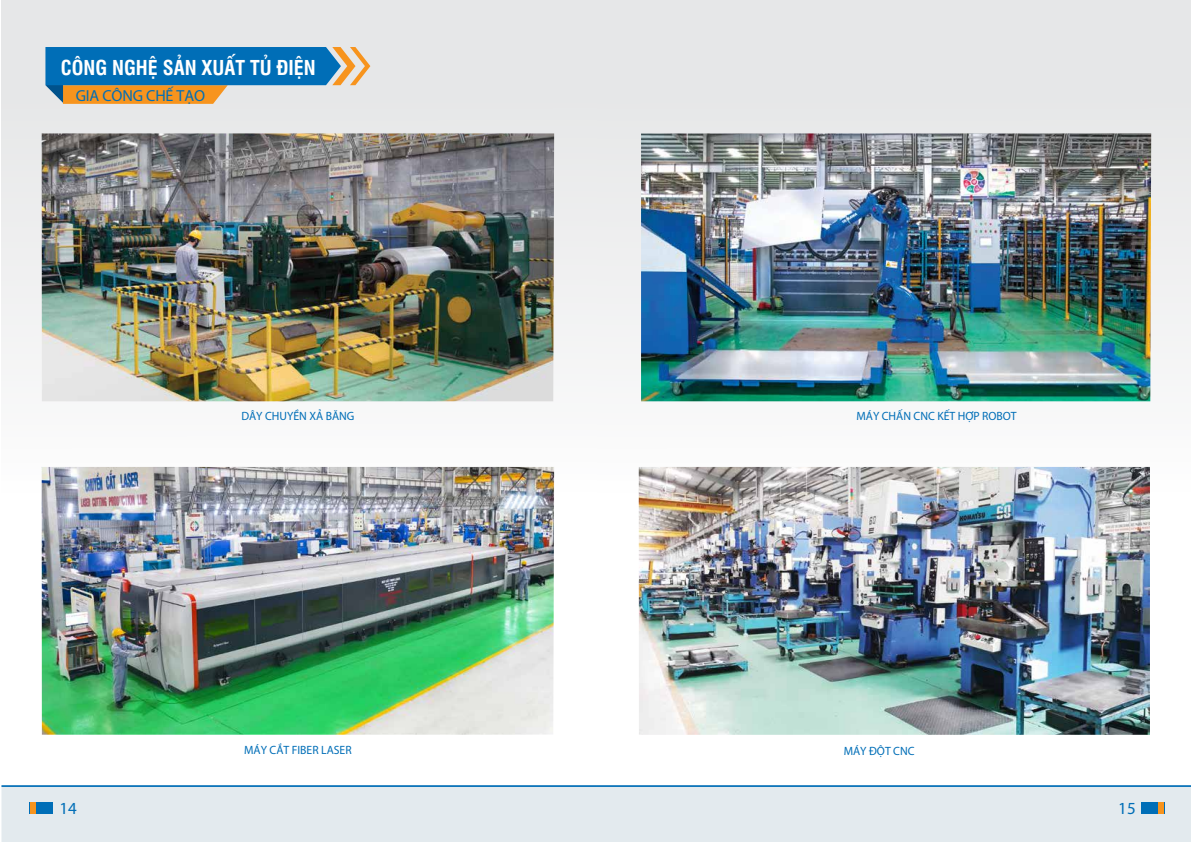
<style>
.page{position:relative;width:1191px;height:842px;background:#fff}
.page>*{position:absolute;margin:0;border:0;box-sizing:border-box;transform-origin:0 0}
.t1{font:700 20px "UTM Swiss Condensed";color:#fff}
.t2{font:17px "Myriad Pro";color:#006eb7}
.t3{font:16px "Myriad Pro";letter-spacing:-.01em;color:#006eb7}
.t4{font:12px "Myriad Pro";color:#006eb7}
</style>
<div class="page">
<div style="left:597px;top:0;width:594px;height:842px;background:linear-gradient(to bottom,#e5e6e7,#fff)"></div>
<div style="left:1px;top:0;width:596px;height:842px;background:linear-gradient(to right,#f3f4f4,#f1f2f2)"></div>
<img style="left:42px;top:133px;width:512px;height:268px">
<img style="left:42px;top:467px;width:512px;height:267px">
<div style="left:1px;top:785px;width:1190px;height:57px;background:#e3eaee"></div>
<svg style="left:45px;top:47px;width:325px;height:57px;background:#5e8ea4"></svg>
<img style="left:641px;top:133px;width:510px;height:268px">
<img style="left:639px;top:467px;width:511px;height:268px">
<h1 class="t1" style="left:61px;top:52px;width:256px">CÔNG NGHỆ SẢN XUẤT TỦ ĐIỆN</h1>
<h3 class="t3" style="left:76px;top:86px;width:131px">GIA CÔNG CHẾ TẠO</h3>
<p class="t4" style="left:241px;top:408px;width:115px">DÂY CHUYỀN XẢ BĂNG</p>
<p class="t4" style="left:856px;top:408px;width:162px">MÁY CHẤN CNC KẾT HỢP ROBOT</p>
<p class="t4" style="left:244px;top:742px;width:109px">MÁY CẮT FIBER LASER</p>
<p class="t4" style="left:843px;top:743px;width:72px">MÁY ĐỘT CNC</p>
<h2 class="t2" style="left:59px;top:797px;width:19px">14</h2>
<h2 class="t2" style="left:1118px;top:797px;width:19px">15</h2>
</div>
